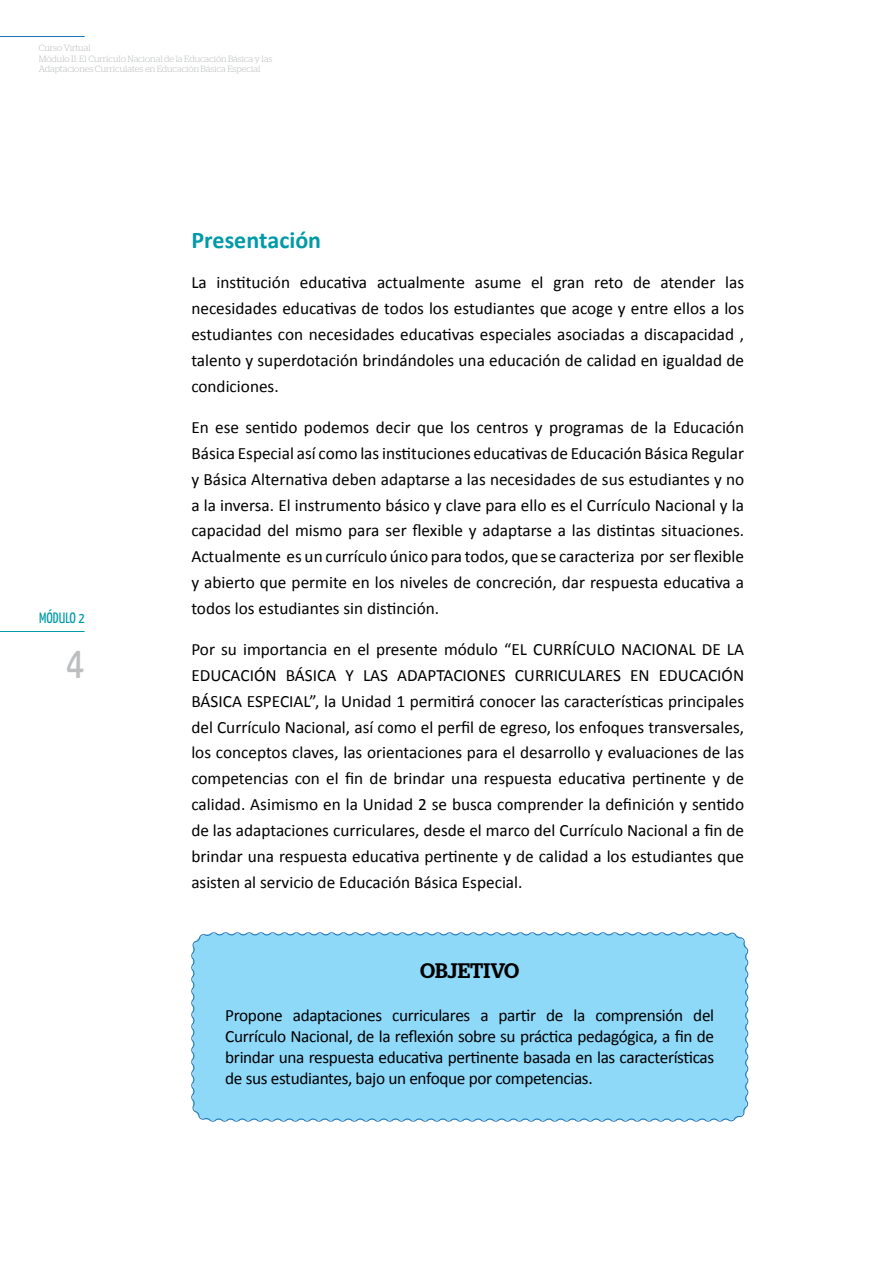
<style>
.page{position:relative;width:893px;height:1263px;background:#fff}
.page>*{position:absolute;margin:0;border:0;box-sizing:border-box;transform-origin:0 0}
.t1{font:45px "Yanone Kaffeesatz";color:#bcbec0}
.t2{font:700 24px "Calibri";color:#009aa8}
.t3{font:500 21px "Stag";color:#000}
.t4{font:17.25px/25.8px "Calibri";color:#000;text-align:justify}
.t5{font:15px "Yanone Kaffeesatz";color:#009aa8}
.t6{font:300 9px/10.5px "Stag";color:#bcbec0}
</style>
<div class="page">
<hr style="left:0;top:631px;width:85px;height:1px;background:#009aa8">
<hr style="left:0;top:36px;width:85px;height:1px;background:#1c75bc">
<div style="left:191px;top:932px;width:558px;height:190px;background:#8ed8f8"></div>
<p class="t6" style="left:39px;top:43px;width:235px">Curso Virtual<br>Módulo II: El Currículo Nacional de la Educación Básica y las<br>Adaptaciones Curriculates en Educación Básica Especial</p>
<p class="t5" style="left:39px;top:608px;width:47px">MÓDULO 2</p>
<h1 class="t1" style="left:66px;top:635px;width:20px">4</h1>
<h2 class="t2" style="left:191px;top:223px;width:131px">Presentación</h2>
<p class="t4" style="left:191px;top:269px;width:554px">La institución educativa actualmente asume el gran reto de atender las necesidades educativas de todos los estudiantes que acoge y entre ellos a los estudiantes con necesidades educativas especiales asociadas a discapacidad , talento y superdotación brindándoles una educación de calidad en igualdad de condiciones.</p>
<p class="t4" style="left:191px;top:413px;width:554px">En ese sentido podemos decir que los centros y programas de la Educación Básica Especial así como las instituciones educativas de Educación Básica Regular y Básica Alternativa deben adaptarse a las necesidades de sus estudiantes y no a la inversa. El instrumento básico y clave para ello es el Currículo Nacional y la capacidad del mismo para ser flexible y adaptarse a las distintas situaciones.<br>Actualmente es un currículo único para todos, que se caracteriza por ser flexible y abierto que permite en los niveles de concreción, dar respuesta educativa a todos los estudiantes sin distinción.</p>
<p class="t4" style="left:191px;top:635px;width:554px">Por su importancia en el presente módulo “EL CURRÍCULO NACIONAL DE LA EDUCACIÓN BÁSICA Y LAS ADAPTACIONES CURRICULARES EN EDUCACIÓN BÁSICA ESPECIAL”, la Unidad 1 permitirá conocer las características principales del Currículo Nacional, así como el perfil de egreso, los enfoques transversales, los conceptos claves, las orientaciones para el desarrollo y evaluaciones de las competencias con el fin de brindar una respuesta educativa pertinente y de calidad. Asimismo en la Unidad 2 se busca comprender la definición y sentido de las adaptaciones curriculares, desde el marco del Currículo Nacional a fin de brindar una respuesta educativa pertinente y de calidad a los estudiantes que asisten al servicio de Educación Básica Especial.</p>
<p class="t3" style="left:420px;top:958px;width:101px">OBJETIVO</p>
<p class="t4" style="left:225px;top:1003px;width:490px;line-height:21px">Propone adaptaciones curriculares a partir de la comprensión del Currículo Nacional, de la reflexión sobre su práctica pedagógica, a fin de brindar una respuesta educativa pertinente basada en las características de sus estudiantes, bajo un enfoque por competencias.</p>
</div>
